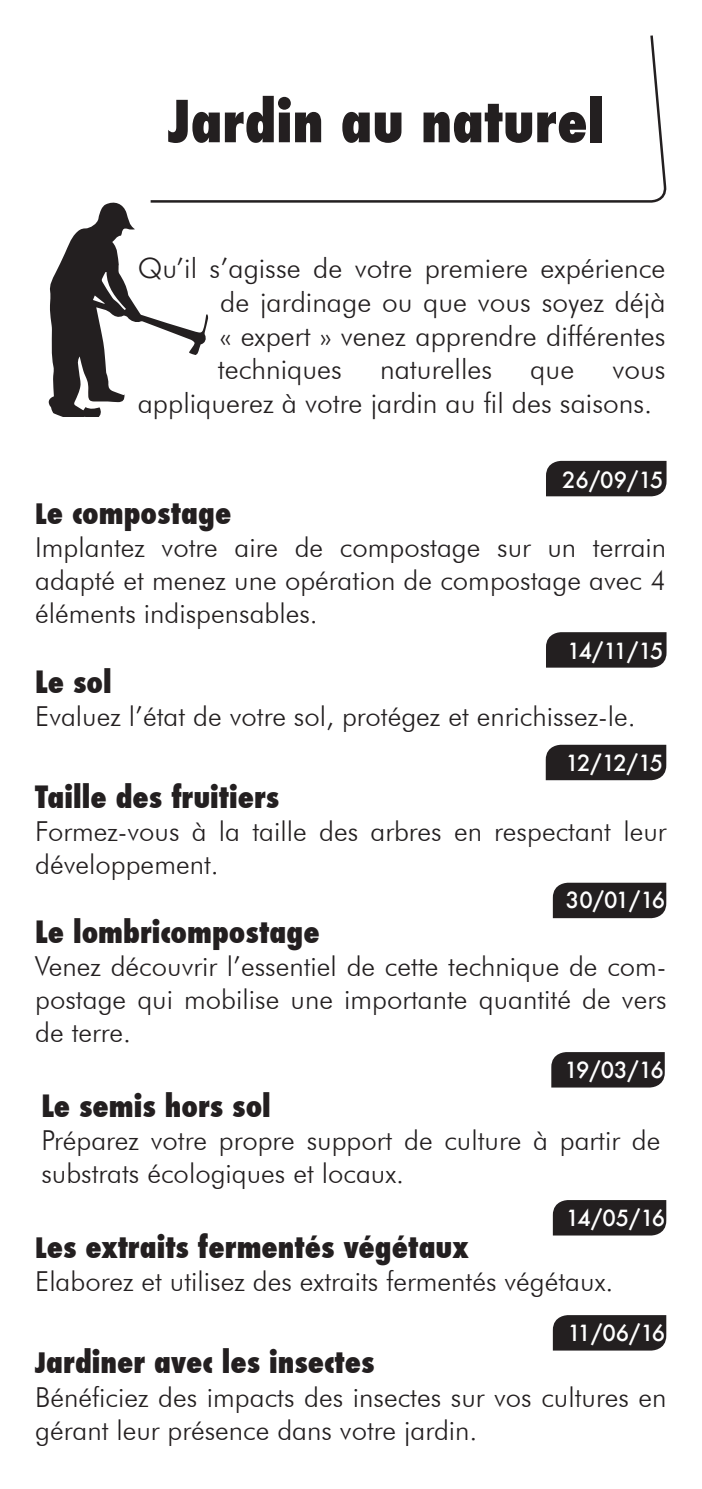
<style>
.page{position:relative;width:702px;height:1489px;background:#fff}
.page>*{position:absolute;margin:0;border:0;box-sizing:border-box;transform-origin:0 0}
.t1{font:800 condensed 56.25px "Futura";color:#231f20}
.t2{font:800 condensed 30px "Futura";color:#231f20}
.t3{font:300 28px/33.8px "Futura BT";color:#231f20;text-align:justify}
.t4{font:300 27.5px/33px "Futura BT";color:#231f20}
.t5{font:500 21.75px "Futura";letter-spacing:-.08em;color:#fff}
.s1{font-size:27.5px}
</style>
<div class="page">
<svg style="left:150px;top:35px;width:516px;height:168px"></svg>
<svg style="left:48px;top:203px;width:160px;height:213px"></svg>
<div style="left:546px;top:461px;width:120px;height:35px;background:#231f20"></div>
<div style="left:546px;top:632px;width:120px;height:35px;background:#231f20"></div>
<div style="left:545px;top:744px;width:121px;height:36px;background:#231f20"></div>
<div style="left:553px;top:882px;width:113px;height:36px;background:#231f20"></div>
<div style="left:551px;top:1052px;width:113px;height:35px;background:#231f20"></div>
<div style="left:553px;top:1200px;width:113px;height:35px;background:#231f20"></div>
<div style="left:553px;top:1315px;width:113px;height:35px;background:#231f20"></div>
<p class="t1" style="left:168px;top:83px;width:437px">Jardin au naturel</p>
<p class="t3" style="left:218px;top:251px;width:449px;text-indent:-80px">Qu’il s’agisse de votre premiere expérience de jardinage ou que vous soyez déjà « expert » venez apprendre différentes techniques</p>
<p class="t3" style="left:380px;top:352px;width:113px">naturelles</p>
<p class="t3" style="left:530px;top:352px;width:45px">que</p>
<p class="t3" style="left:138px;top:352px;width:529px;text-indent:474px">vous appliquerez à votre jardin au fil des saisons.</p>
<p class="t5" style="left:562px;top:464px;width:103px">26/09/15</p>
<p class="t2" style="left:35px;top:493px;width:198px"><span class="s1">L</span>e compostage</p>
<p class="t4" style="left:35px;top:531px;width:632px;text-align:justify">Implantez votre aire de compostage sur un terrain adapté et menez une opération de compostage avec 4 éléments indispensables.</p>
<p class="t5" style="left:567px;top:636px;width:98px">14/11/15</p>
<p class="t2" style="left:35px;top:661px;width:78px">Le sol</p>
<p class="t4" style="left:35px;top:699px;width:602px">Evaluez l’état de votre sol, protégez et enrichissez-le.</p>
<p class="t5" style="left:565px;top:748px;width:99px">12/12/15</p>
<p class="t2" style="left:35px;top:776px;width:245px">Taille des fruitiers</p>
<p class="t4" style="left:35px;top:814px;width:632px">Formez-vous à la taille des arbres en respectant leur développement.</p>
<p class="t2" style="left:35px;top:911px;width:286px">Le lombricompostage</p>
<p class="t4" style="left:35px;top:949px;width:632px;text-align:justify">Venez découvrir l’essentiel de cette technique de com&shy;postage qui mobilise une importante quantité de vers de terre.</p>
<p class="t5" style="left:566px;top:885px;width:101px">30/01/16</p>
<p class="t5" style="left:564px;top:1054px;width:101px">19/03/16</p>
<p class="t2" style="left:41px;top:1085px;width:231px">Le semis hors sol</p>
<p class="t4" style="left:41px;top:1123px;width:620px">Préparez votre propre support de culture à partir de substrats écologiques et locaux.</p>
<p class="t5" style="left:566px;top:1202px;width:101px">14/05/16</p>
<p class="t2" style="left:35px;top:1226px;width:435px"><span class="s1">L</span>es extraits fermentés végétaux</p>
<p class="t4" style="left:35px;top:1264px;width:579px">Elaborez et utilisez des extraits fermentés végétaux.</p>
<p class="t5" style="left:567px;top:1317px;width:99px">11/06/16</p>
<p class="t2" style="left:35px;top:1341px;width:341px"><span class="s1">J</span>ardiner avec les insectes</p>
<p class="t4" style="left:35px;top:1379px;width:632px">Bénéficiez des impacts des insectes sur vos cultures en gérant leur présence dans votre jardin.</p>
</div>
